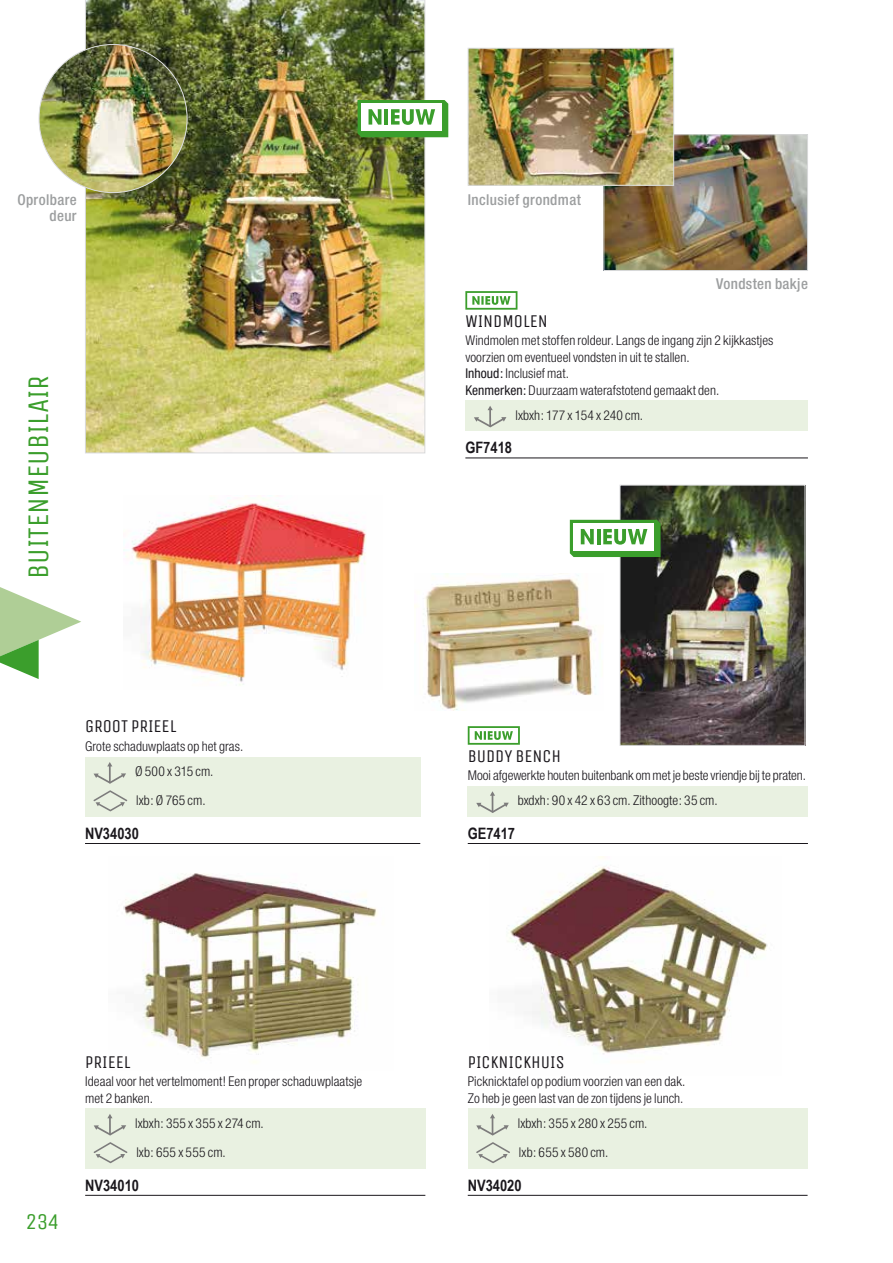
<style>
.page{position:relative;width:893px;height:1263px;background:#fff}
.page>*{position:absolute;margin:0;border:0;box-sizing:border-box;transform-origin:0 0}
.t1{font:30px "Unica One";color:#3b9e2c}
.t2{font:22.5px "Unica One";color:#3b9e2c}
.t3{font:18px "Unica One";color:#1a171c}
.t4{font:700 15.75px "Arial Narrow";color:#1a171c}
.t5{font:500 condensed 15px "Helvetica Neue";letter-spacing:.025em;color:#9c9e9f}
.t6{font:300 condensed 13.5px/16.5px "Helvetica Neue";letter-spacing:.005em;color:#1a171c}
.s1{font-weight:400}
</style>
<div class="page">
<svg style="left:0;top:587px;width:81px;height:92px"></svg>
<img style="left:605px;top:136px;width:201px;height:133px">
<div style="left:603px;top:134px;width:205px;height:137px;border:1px solid #d9dadb"></div>
<img style="left:470px;top:50px;width:202px;height:134px">
<div style="left:468px;top:48px;width:206px;height:138px;border:1px solid #d9dadb"></div>
<img style="left:622px;top:487px;width:181px;height:257px">
<img style="left:85px;top:0;width:340px;height:453px">
<img style="left:415px;top:574px;width:181px;height:137px">
<img style="left:123px;top:873px;width:255px;height:190px">
<img style="left:508px;top:856px;width:260px;height:199px">
<img style="left:123px;top:496px;width:243px;height:190px">
<img style="left:39px;top:45px;width:148px;height:148px;border-radius:74px">
<div style="left:465px;top:401px;width:343px;height:30px;background:#e9f1e1"></div>
<hr style="left:465px;top:458px;width:343px;height:1px;background:#1a171c">
<svg style="left:465px;top:291px;width:52px;height:19px"></svg>
<svg style="left:474px;top:406px;width:32px;height:21px"></svg>
<div style="left:468px;top:1109px;width:340px;height:30px;background:#e9f1e1"></div>
<div style="left:468px;top:1138px;width:340px;height:30px;background:#e9f1e1"></div>
<hr style="left:468px;top:1195px;width:340px;height:1px;background:#1a171c">
<svg style="left:476px;top:1114px;width:33px;height:21px"></svg>
<svg style="left:476px;top:1142px;width:34px;height:21px"></svg>
<div style="left:468px;top:786px;width:340px;height:31px;background:#e9f1e1"></div>
<hr style="left:468px;top:843px;width:340px;height:1px;background:#1a171c">
<svg style="left:468px;top:726px;width:52px;height:19px"></svg>
<svg style="left:476px;top:791px;width:33px;height:22px"></svg>
<div style="left:85px;top:757px;width:335px;height:30px;background:#e9f1e1"></div>
<div style="left:85px;top:786px;width:335px;height:31px;background:#e9f1e1"></div>
<hr style="left:85px;top:843px;width:335px;height:1px;background:#1a171c">
<svg style="left:94px;top:762px;width:32px;height:22px"></svg>
<svg style="left:93px;top:790px;width:34px;height:21px"></svg>
<div style="left:85px;top:1109px;width:340px;height:30px;background:#e9f1e1"></div>
<div style="left:85px;top:1138px;width:340px;height:30px;background:#e9f1e1"></div>
<hr style="left:85px;top:1195px;width:340px;height:1px;background:#1a171c">
<svg style="left:94px;top:1114px;width:32px;height:21px"></svg>
<svg style="left:94px;top:1142px;width:33px;height:21px"></svg>
<svg style="left:358px;top:100px;width:90px;height:37px"></svg>
<svg style="left:570px;top:520px;width:91px;height:37px"></svg>
<p class="t5" style="left:17px;top:190px;width:61px">Oprolbare</p>
<p class="t5" style="left:468px;top:191px;width:115px">Inclusief grondmat</p>
<p class="t5" style="left:49px;top:207px;width:29px">deur</p>
<p class="t5" style="left:716px;top:275px;width:93px">Vondsten bakje</p>
<h1 class="t1" style="left:21px;top:579px;width:205px;rotate:-90deg">BUITENMEUBILAIR</h1>
<h3 class="t3" style="left:85px;top:716px;width:93px">GROOT PRIEEL</h3>
<p class="t6" style="left:135px;top:734px;width:110px;line-height:25px;text-indent:-50px">Grote schaduwplaats op het gras.<br>Ø 500 x 315 cm.</p>
<p class="t6" style="left:136px;top:792px;width:71px">lxb: Ø 765 cm.</p>
<p class="t4" style="left:85px;top:821px;width:55px">NV34030</p>
<h2 class="t2" style="left:26px;top:1208px;width:35px">234</h2>
<h3 class="t3" style="left:85px;top:1051px;width:47px">PRIEEL</h3>
<p class="t6" style="left:85px;top:1073px;width:279px">Ideaal voor het vertelmoment! Een proper schaduwplaatsje met 2 banken.</p>
<p class="t6" style="left:135px;top:1108px;width:130px;line-height:29.2px">lxbxh: 355 x 355 x 274 cm. lxb: 655 x 555 cm.</p>
<p class="t4" style="left:85px;top:1173px;width:55px">NV34010</p>
<h3 class="t3" style="left:465px;top:310px;width:84px">WINDMOLEN</h3>
<p class="t6" style="left:465px;top:332px;width:310px">Windmolen met stoffen roldeur. Langs de ingang zijn 2 kijkkastjes voorzien om eventueel vondsten in uit te stallen.<br><span class="s1">Inhoud:</span> Inclusief mat.<br><span class="s1">Kenmerken:</span> Duurzaam waterafstotend gemaakt den.</p>
<p class="t6" style="left:515px;top:407px;width:129px">lxbxh: 177 x 154 x 240 cm.</p>
<p class="t4" style="left:465px;top:436px;width:48px">GF7418</p>
<h3 class="t3" style="left:468px;top:745px;width:95px">BUDDY BENCH</h3>
<p class="t6" style="left:518px;top:763px;width:290px;line-height:25px;text-indent:-50px">Mooi afgewerkte houten buitenbank om met je beste vriendje bij te praten. bxdxh: 90 x 42 x 63 cm. Zithoogte: 35 cm.</p>
<p class="t4" style="left:468px;top:821px;width:49px">GE7417</p>
<h3 class="t3" style="left:468px;top:1051px;width:99px">PICKNICKHUIS</h3>
<p class="t6" style="left:468px;top:1073px;width:219px">Picknicktafel op podium voorzien van een dak.<br>Zo heb je geen last van de zon tijdens je lunch.</p>
<p class="t6" style="left:518px;top:1108px;width:131px;line-height:29.2px">lxbxh: 355 x 280 x 255 cm. lxb: 655 x 580 cm.</p>
<p class="t4" style="left:468px;top:1173px;width:55px">NV34020</p>
</div>
